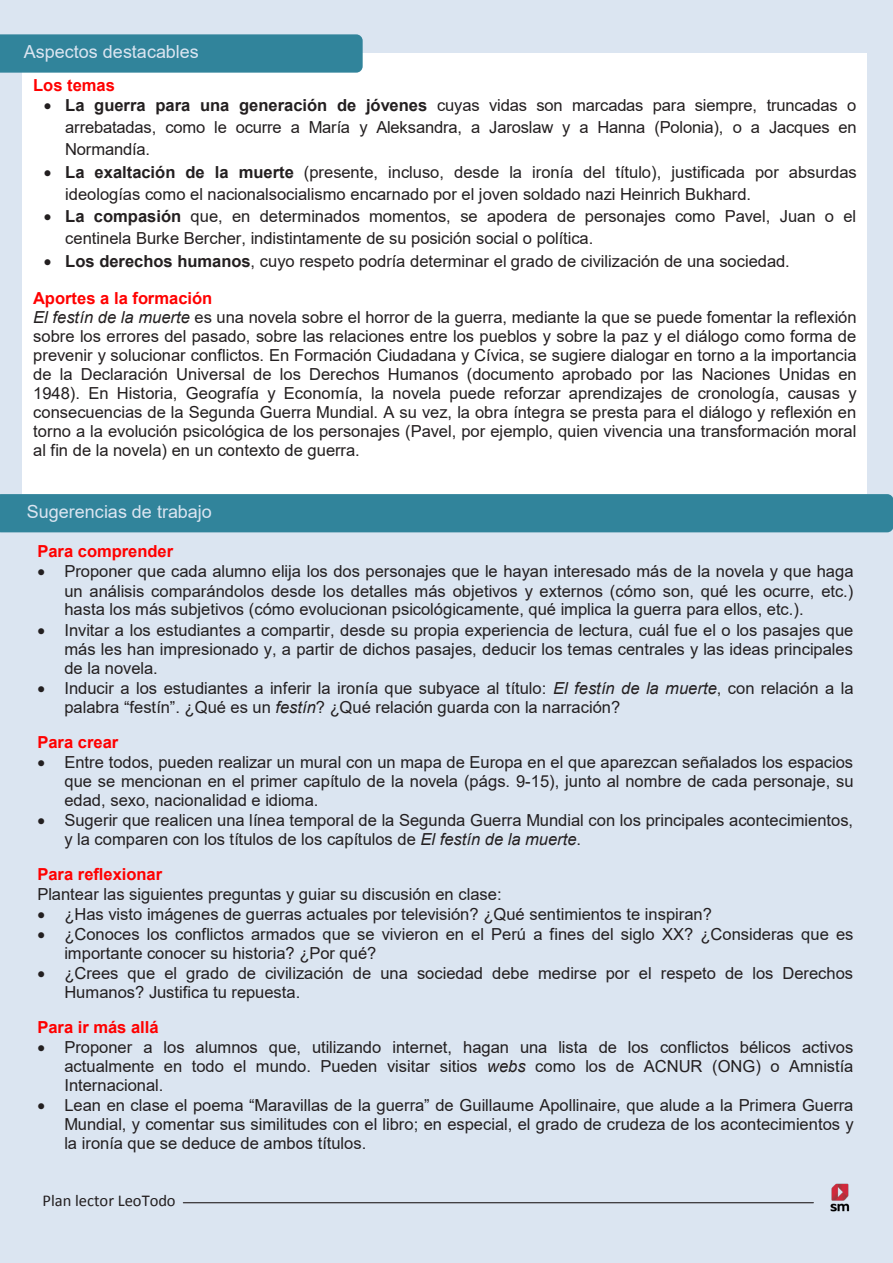
<style>
.page{position:relative;width:893px;height:1263px;background:#dbe5f1}
.page>*{position:absolute;margin:0;border:0;box-sizing:border-box;transform-origin:0 0}
.t1{font:18px "Arial";letter-spacing:.005em;color:#dbe5f1}
.t2{font:16.5px/19px "Arial";color:#231f20}
.t3{font:700 16.5px "Arial";color:#f00}
.t4{font:16.5px "Calibri";color:#231f20}
.s1{font-weight:700}
.s2{font-weight:700;color:#f00}
.s3{font-style:italic}
</style>
<div class="page">
<hr style="left:183px;top:1202px;width:630px;height:1px;background:#231f20">
<div style="left:23px;top:53px;width:844px;height:441px;background:#fff"></div>
<div style="left:0;top:494px;width:893px;height:38px;background:#31849b"></div>
<div style="left:0;top:34px;width:363px;height:39px;background:#31849b"></div>
<img style="left:813px;top:1183px;width:37px;height:29px">
<p class="t1" style="left:24px;top:39px;width:176px">Aspectos destacables</p>
<p class="t3" style="left:33px;top:74px;width:83px">Los temas</p>
<p class="t2" style="left:65px;top:94px;width:793px;line-height:21.9px;text-align:justify;text-indent:-21px">• <span class="s1">La guerra para una generación de jóvenes</span> cuyas vidas son marcadas para siempre, truncadas o arrebatadas, como le ocurre a María y Aleksandra, a Jaroslaw y a Hanna (Polonia), o a Jacques en Normandía.</p>
<p class="t2" style="left:65px;top:161px;width:793px;line-height:22.2px;text-indent:-21px">• <span class="s1">La exaltación de la muerte</span> (presente, incluso, desde la ironía del título), justificada por absurdas ideologías como el nacionalsocialismo encarnado por el joven soldado nazi Heinrich Bukhard.</p>
<p class="t2" style="left:65px;top:206px;width:792px;line-height:21.9px;text-indent:-21px">• <span class="s1">La compasión</span> que, en determinados momentos, se apodera de personajes como Pavel, Juan o el centinela Burke Bercher, indistintamente de su posición social o política.</p>
<p class="t2" style="left:44px;top:252px;width:747px">• <span class="s1">Los derechos humanos</span>, cuyo respeto podría determinar el grado de civilización de una sociedad.</p>
<p class="t2" style="left:33px;top:289px;width:825px"><span class="s2">Aportes a la formación<br></span><span class="s3">El festín de la muerte</span> es una novela sobre el horror de la guerra, mediante la que se puede fomentar la reflexión sobre los errores del pasado, sobre las relaciones entre los pueblos y sobre la paz y el diálogo como forma de prevenir y solucionar conflictos. En Formación Ciudadana y Cívica, se sugiere dialogar en torno a la importancia de la Declaración Universal de los Derechos Humanos (documento aprobado por las Naciones Unidas en 1948). En Historia, Geografía y Economía, la novela puede reforzar aprendizajes de cronología, causas y consecuencias de la Segunda Guerra Mundial. A su vez, la obra íntegra se presta para el diálogo y reflexión en torno a la evolución psicológica de los personajes (Pavel, por ejemplo, quien vivencia una transformación moral al fin de la novela) en un contexto de guerra.</p>
<p class="t1" style="left:27px;top:499px;width:186px">Sugerencias de trabajo</p>
<p class="t3" style="left:37px;top:540px;width:137px">Para comprender</p>
<p class="t2" style="left:64px;top:562px;width:791px;text-align:justify;text-indent:-27px">• Proponer que cada alumno elija los dos personajes que le hayan interesado más de la novela y que haga un análisis comparándolos desde los detalles más objetivos y externos (cómo son, qué les ocurre, etc.) hasta los más subjetivos (cómo evolucionan psicológicamente, qué implica la guerra para ellos, etc.).</p>
<p class="t2" style="left:64px;top:620px;width:790px;text-align:justify;text-indent:-27px">• Invitar a los estudiantes a compartir, desde su propia experiencia de lectura, cuál fue el o los pasajes que más les han impresionado y, a partir de dichos pasajes, deducir los temas centrales y las ideas principales de la novela.</p>
<p class="t2" style="left:64px;top:678px;width:791px;text-indent:-27px">• Inducir a los estudiantes a inferir la ironía que subyace al título: <span class="s3">El festín de la muerte</span>, con relación a la palabra “festín”. ¿Qué es un <span class="s3">festín</span>? ¿Qué relación guarda con la narración?</p>
<p class="t3" style="left:37px;top:730px;width:82px">Para crear</p>
<p class="t2" style="left:64px;top:753px;width:791px;text-align:justify;text-indent:-27px">• Entre todos, pueden realizar un mural con un mapa de Europa en el que aparezcan señalados los espacios que se mencionan en el primer capítulo de la novela (págs. 9-15), junto al nombre de cada personaje, su edad, sexo, nacionalidad e idioma.</p>
<p class="t2" style="left:64px;top:811px;width:790px;text-indent:-27px">• Sugerir que realicen una línea temporal de la Segunda Guerra Mundial con los principales acontecimientos, y la comparen con los títulos de los capítulos de <span class="s3">El festín de la muerte</span>.</p>
<p class="t2" style="left:37px;top:865px;width:466px"><span class="s2">Para reflexionar<br></span>Plantear las siguientes preguntas y guiar su discusión en clase:</p>
<p class="t2" style="left:37px;top:904px;width:676px">• ¿Has visto imágenes de guerras actuales por televisión? ¿Qué sentimientos te inspiran?</p>
<p class="t2" style="left:64px;top:924px;width:790px;text-indent:-27px">• ¿Conoces los conflictos armados que se vivieron en el Perú a fines del siglo XX? ¿Consideras que es importante conocer su historia? ¿Por qué?</p>
<p class="t2" style="left:64px;top:963px;width:790px;text-indent:-27px">• ¿Crees que el grado de civilización de una sociedad debe medirse por el respeto de los Derechos<br>Humanos? Justifica tu repuesta.</p>
<p class="t3" style="left:37px;top:1016px;width:123px">Para ir más allá</p>
<p class="t2" style="left:64px;top:1038px;width:790px;text-align:justify;text-indent:-27px">• Proponer a los alumnos que, utilizando internet, hagan una lista de los conflictos bélicos activos actualmente en todo el mundo. Pueden visitar sitios <span class="s3">webs</span> como los de ACNUR (ONG) o Amnistía Internacional.</p>
<p class="t2" style="left:64px;top:1096px;width:791px;text-align:justify;text-indent:-27px">• Lean en clase el poema “Maravillas de la guerra” de Guillaume Apollinaire, que alude a la Primera Guerra Mundial, y comentar sus similitudes con el libro; en especial, el grado de crudeza de los acontecimientos y la ironía que se deduce de ambos títulos.</p>
<p class="t4" style="left:42px;top:1190px;width:135px">Plan lector LeoTodo</p>
</div>
